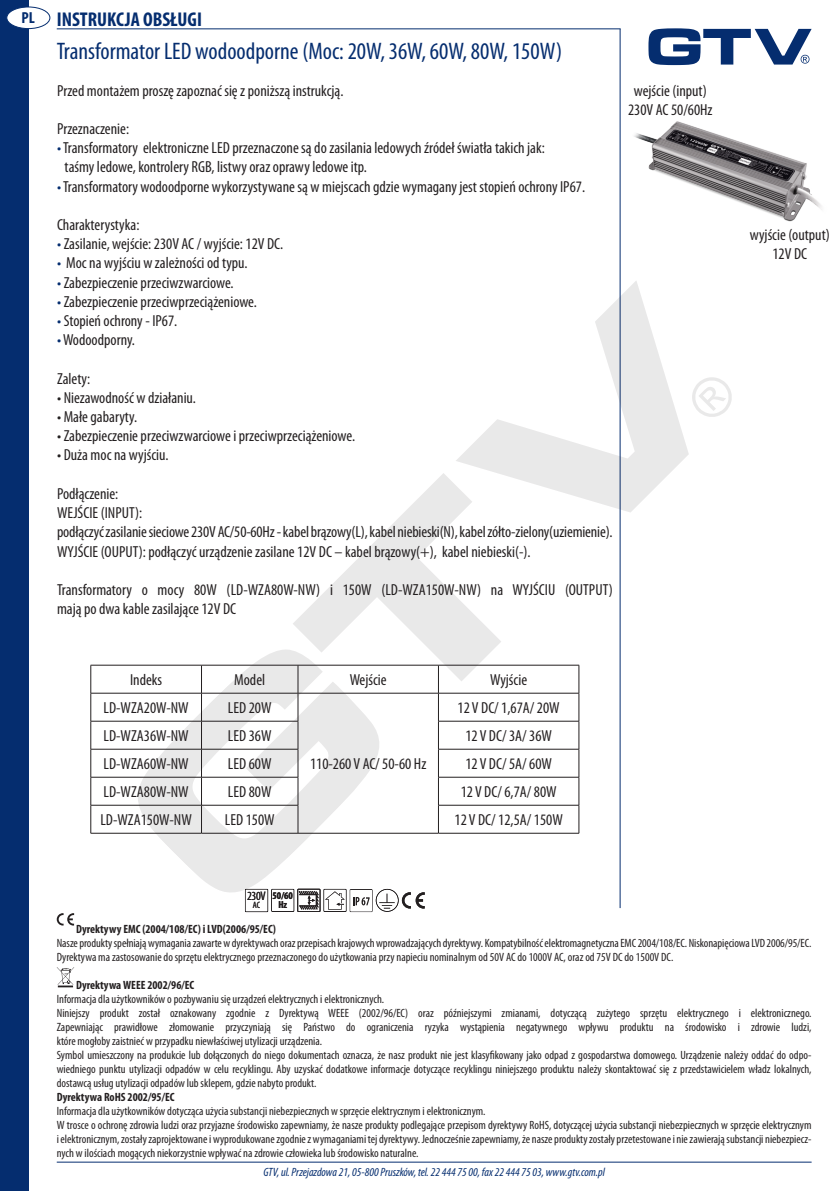
<style>
.page{position:relative;width:840px;height:1191px;background:#fff}
.page>*{position:absolute;margin:0;border:0;box-sizing:border-box;transform-origin:0 0}
.t1{font:condensed 24px "Myriad Pro";color:#052d6f}
.t2{font:700 condensed 20px "Myriad Pro";color:#052d6f}
.t3{font:condensed 16px/19.2px "Myriad Pro";color:#231f20}
.t4{font:700 condensed 16px "Myriad Pro";color:#052d6f}
.t5{font:condensed 12.4px "Myriad Pro";color:#231f20}
.t6{font:condensed 12px/14px "Myriad Pro";color:#231f20;text-align:justify}
.t7{font:700 condensed 12px "Myriad Pro";color:#231f20}
.t8{font:italic condensed 12px "Myriad Pro";color:#052d6f}
.t9{font:700 condensed 10.2px/9.2px "Myriad Pro";color:#231f20;text-align:center}
.t10{font:condensed 9.2px "Myriad Pro";color:#231f20}
.s1{color:#052d6f}
</style>
<div class="page">
<hr style="left:57px;top:28px;width:563px;height:1px;background:#052d6f">
<hr style="left:619px;top:29px;width:1px;height:879px;background:#052d6f">
<hr style="left:57px;top:1161px;width:754px;height:1px;background:#052d6f">
<div style="left:0;top:0;width:28px;height:1191px;background:#052d6f"></div>
<svg style="left:57px;top:913px;width:17px;height:12px"></svg>
<svg style="left:57px;top:967px;width:17px;height:20px"></svg>
<svg style="left:136px;top:280px;width:552px;height:615px"></svg>
<svg style="left:692px;top:377px;width:39px;height:40px"></svg>
<svg style="left:648px;top:28px;width:163px;height:37px"></svg>
<div style="left:7px;top:7px;width:43px;height:22px;background:#fff;border-radius:50%"></div>
<div style="left:6px;top:7px;width:44px;height:22px;border:1px solid #052d6f;border-radius:50%"></div>
<hr style="left:90px;top:665px;width:111px;height:1px;background:#231f20">
<hr style="left:201px;top:665px;width:97px;height:1px;background:#231f20">
<hr style="left:298px;top:665px;width:140px;height:1px;background:#231f20">
<hr style="left:438px;top:665px;width:141px;height:1px;background:#231f20">
<hr style="left:90px;top:693px;width:111px;height:1px;background:#231f20">
<hr style="left:201px;top:693px;width:97px;height:1px;background:#231f20">
<hr style="left:298px;top:693px;width:140px;height:1px;background:#231f20">
<hr style="left:438px;top:693px;width:141px;height:1px;background:#231f20">
<hr style="left:90px;top:721px;width:111px;height:1px;background:#231f20">
<hr style="left:201px;top:721px;width:97px;height:1px;background:#231f20">
<hr style="left:438px;top:721px;width:141px;height:1px;background:#231f20">
<hr style="left:90px;top:749px;width:111px;height:1px;background:#231f20">
<hr style="left:201px;top:749px;width:97px;height:1px;background:#231f20">
<hr style="left:438px;top:749px;width:141px;height:1px;background:#231f20">
<hr style="left:90px;top:777px;width:111px;height:1px;background:#231f20">
<hr style="left:201px;top:777px;width:97px;height:1px;background:#231f20">
<hr style="left:438px;top:777px;width:141px;height:1px;background:#231f20">
<hr style="left:90px;top:805px;width:111px;height:1px;background:#231f20">
<svg style="left:90px;top:665px;width:1px;height:168px"></svg>
<hr style="left:201px;top:805px;width:97px;height:1px;background:#231f20">
<svg style="left:201px;top:665px;width:1px;height:168px"></svg>
<svg style="left:297px;top:665px;width:1px;height:168px"></svg>
<hr style="left:438px;top:805px;width:141px;height:1px;background:#231f20">
<svg style="left:438px;top:665px;width:1px;height:168px"></svg>
<svg style="left:578px;top:665px;width:1px;height:168px"></svg>
<hr style="left:90px;top:833px;width:111px;height:1px;background:#231f20">
<hr style="left:201px;top:833px;width:97px;height:1px;background:#231f20">
<hr style="left:298px;top:833px;width:140px;height:1px;background:#231f20">
<hr style="left:438px;top:833px;width:141px;height:1px;background:#231f20">
<img style="left:634px;top:121px;width:188px;height:101px">
<svg style="left:245px;top:889px;width:179px;height:23px"></svg>
<p class="t4" style="left:22px;top:8px;width:15px">PL</p>
<p class="t2" style="left:57px;top:7px;width:147px">INSTRUKCJA OBSŁUGI</p>
<p class="t1" style="left:57px;top:37px;width:506px">Transformator LED wodoodporne (Moc: 20W, 36W, 60W, 80W, 150W)</p>
<p class="t3" style="left:57px;top:80px;width:288px">Przed montażem proszę zapoznać się z poniższą instrukcją.</p>
<p class="t3" style="left:57px;top:119px;width:73px">Przeznaczenie:</p>
<p class="t3" style="left:57px;top:138px;width:489px"><span class="s1">•</span> Transformatory elektroniczne LED przeznaczone są do zasilania ledowych źródeł światła takich jak:</p>
<p class="t3" style="left:65px;top:157px;width:303px">taśmy ledowe, kontrolery RGB, listwy oraz oprawy ledowe itp.</p>
<p class="t3" style="left:57px;top:176px;width:529px"><span class="s1">•</span> Transformatory wodoodporne wykorzystywane są w miejscach gdzie wymagany jest stopień ochrony IP67.</p>
<p class="t3" style="left:57px;top:215px;width:84px">Charakterystyka:</p>
<p class="t3" style="left:57px;top:234px;width:228px"><span class="s1">•</span> Zasilanie, wejście: 230V AC / wyjście: 12V DC.</p>
<p class="t3" style="left:57px;top:253px;width:192px"><span class="s1">•</span> Moc na wyjściu w zależności od typu.</p>
<p class="t3" style="left:57px;top:272px;width:178px"><span class="s1">•</span> Zabezpieczenie przeciwzwarciowe.</p>
<p class="t3" style="left:57px;top:292px;width:201px"><span class="s1">•</span> Zabezpieczenie przeciwprzeciążeniowe.</p>
<p class="t3" style="left:57px;top:311px;width:122px"><span class="s1">•</span> Stopień ochrony - IP67.</p>
<p class="t3" style="left:57px;top:330px;width:79px"><span class="s1">•</span> Wodoodporny.</p>
<p class="t3" style="left:57px;top:368px;width:35px">Zalety:</p>
<p class="t3" style="left:57px;top:388px;width:140px">• Niezawodność w działaniu.</p>
<p class="t3" style="left:57px;top:407px;width:82px">• Małe gabaryty.</p>
<p class="t3" style="left:57px;top:426px;width:299px">• Zabezpieczenie przeciwzwarciowe i przeciwprzeciążeniowe.</p>
<p class="t3" style="left:57px;top:445px;width:113px">• Duża moc na wyjściu.</p>
<p class="t3" style="left:57px;top:484px;width:63px">Podłączenie:</p>
<p class="t3" style="left:57px;top:503px;width:87px">WEJŚCIE (INPUT):</p>
<p class="t3" style="left:57px;top:522px;width:557px">podłączyć zasilanie sieciowe 230V AC/50-60Hz - kabel brązowy(L), kabel niebieski(N), kabel zółto-zielony(uziemienie).</p>
<p class="t3" style="left:57px;top:541px;width:475px">WYJŚCIE (OUPUT): podłączyć urządzenie zasilane 12V DC – kabel brązowy(+), kabel niebieski(-).</p>
<p class="t3" style="left:57px;top:580px;width:557px">Transformatory o mocy 80W (LD-WZA80W-NW) i 150W (LD-WZA150W-NW) na WYJŚCIU (OUTPUT) mają po dwa kable zasilające 12V DC</p>
<p class="t3" style="left:633px;top:80px;width:74px">wejście (input)</p>
<p class="t3" style="left:627px;top:100px;width:86px">230V AC 50/60Hz</p>
<p class="t3" style="left:130px;top:670px;width:34px">Indeks</p>
<p class="t3" style="left:234px;top:670px;width:32px">Model</p>
<p class="t3" style="left:349px;top:670px;width:38px">Wejście</p>
<p class="t3" style="left:490px;top:670px;width:38px">Wyjście</p>
<p class="t3" style="left:103px;top:698px;width:87px">LD-WZA20W-NW</p>
<p class="t3" style="left:228px;top:698px;width:45px">LED 20W</p>
<p class="t3" style="left:457px;top:698px;width:103px">12 V DC/ 1,67A/ 20W</p>
<p class="t3" style="left:103px;top:726px;width:87px">LD-WZA36W-NW</p>
<p class="t3" style="left:228px;top:726px;width:45px">LED 36W</p>
<p class="t3" style="left:465px;top:726px;width:88px">12 V DC/ 3A/ 36W</p>
<p class="t3" style="left:103px;top:754px;width:87px">LD-WZA60W-NW</p>
<p class="t3" style="left:228px;top:754px;width:45px">LED 60W</p>
<p class="t3" style="left:465px;top:754px;width:88px">12 V DC/ 5A/ 60W</p>
<p class="t3" style="left:103px;top:782px;width:87px">LD-WZA80W-NW</p>
<p class="t3" style="left:228px;top:782px;width:45px">LED 80W</p>
<p class="t3" style="left:460px;top:782px;width:97px">12 V DC/ 6,7A/ 80W</p>
<p class="t3" style="left:100px;top:810px;width:93px">LD-WZA150W-NW</p>
<p class="t3" style="left:225px;top:810px;width:51px">LED 150W</p>
<p class="t3" style="left:454px;top:810px;width:110px">12 V DC/ 12,5A/ 150W</p>
<p class="t3" style="left:310px;top:754px;width:118px">110-260 V AC/ 50-60 Hz</p>
<p class="t5" style="left:247px;top:888px;width:20px">230V</p>
<p class="t10" style="left:253px;top:899px;width:9px">AC</p>
<p class="t9" style="left:272px;top:891px;width:22px">50/60<br>Hz</p>
<p class="t3" style="left:749px;top:225px;width:81px">wyjście (output)</p>
<p class="t3" style="left:772px;top:244px;width:36px">12V DC</p>
<p class="t7" style="left:76px;top:921px;width:201px">Dyrektywy EMC (2004/108/EC) i LVD(2006/95/EC)</p>
<p class="t6" style="left:57px;top:935px;width:755px">Nasze produkty spełniają wymagania zawarte w dyrektywach oraz przepisach krajowych wprowadzających dyrektywy. Kompatybilność elektromagnetyczna EMC 2004/108/EC. Niskonapięciowa LVD 2006/95/EC.<br>Dyrektywa ma zastosowanie do sprzętu elektrycznego przeznaczonego do użytkowania przy napieciu nominalnym od 50V AC do 1000V AC, oraz od 75V DC do 1500V DC.</p>
<p class="t7" style="left:76px;top:977px;width:120px">Dyrektywa WEEE 2002/96/EC</p>
<p class="t6" style="left:57px;top:991px;width:329px">Informacja dla użytkowników o pozbywaniu się urządzeń elektrycznych i elektronicznych.</p>
<p class="t6" style="left:57px;top:1005px;width:756px">Niniejszy produkt został oznakowany zgodnie z Dyrektywą WEEE (2002/96/EC) oraz późniejszymi zmianami, dotyczącą zużytego sprzętu elektrycznego i elektronicznego.<br>Zapewniając prawidłowe złomowanie przyczyniają się Państwo do ograniczenia ryzyka wystąpienia negatywnego wpływu produktu na środowisko i zdrowie ludzi, które mogłoby zaistnieć w przypadku niewłaściwej utylizacji urządzenia.</p>
<p class="t6" style="left:57px;top:1047px;width:756px">Symbol umieszczony na produkcie lub dołączonych do niego dokumentach oznacza, że nasz produkt nie jest klasyfikowany jako odpad z gospodarstwa domowego. Urządzenie należy oddać do odpo&shy;wiedniego punktu utylizacji odpadów w celu recyklingu. Aby uzyskać dodatkowe informacje dotyczące recyklingu niniejszego produktu należy skontaktować się z przedstawicielem władz lokalnych, dostawcą usług utylizacji odpadów lub sklepem, gdzie nabyto produkt.</p>
<p class="t7" style="left:57px;top:1089px;width:119px">Dyrektywa RoHS 2002/95/EC</p>
<p class="t6" style="left:57px;top:1103px;width:430px">Informacja dla użytkowników dotycząca użycia substancji niebezpiecznych w sprzęcie elektrycznym i elektronicznym.</p>
<p class="t6" style="left:57px;top:1117px;width:756px">W trosce o ochronę zdrowia ludzi oraz przyjazne środowisko zapewniamy, że nasze produkty podlegające przepisom dyrektywy RoHS, dotyczącej użycia substancji niebezpiecznych w sprzęcie elektrycznym i elektronicznym, zostały zaprojektowane i wyprodukowane zgodnie z wymaganiami tej dyrektywy. Jednocześnie zapewniamy, że nasze produkty zostały przetestowane i nie zawierają substancji niebezpiecz&shy;nych w ilościach mogących niekorzystnie wpływać na zdrowie człowieka lub środowisko naturalne.</p>
<p class="t8" style="left:263px;top:1164px;width:343px">GTV, ul. Przejazdowa 21, 05-800 Pruszków, tel. 22 444 75 00, fax 22 444 75 03, www.gtv.com.pl</p>
</div>
